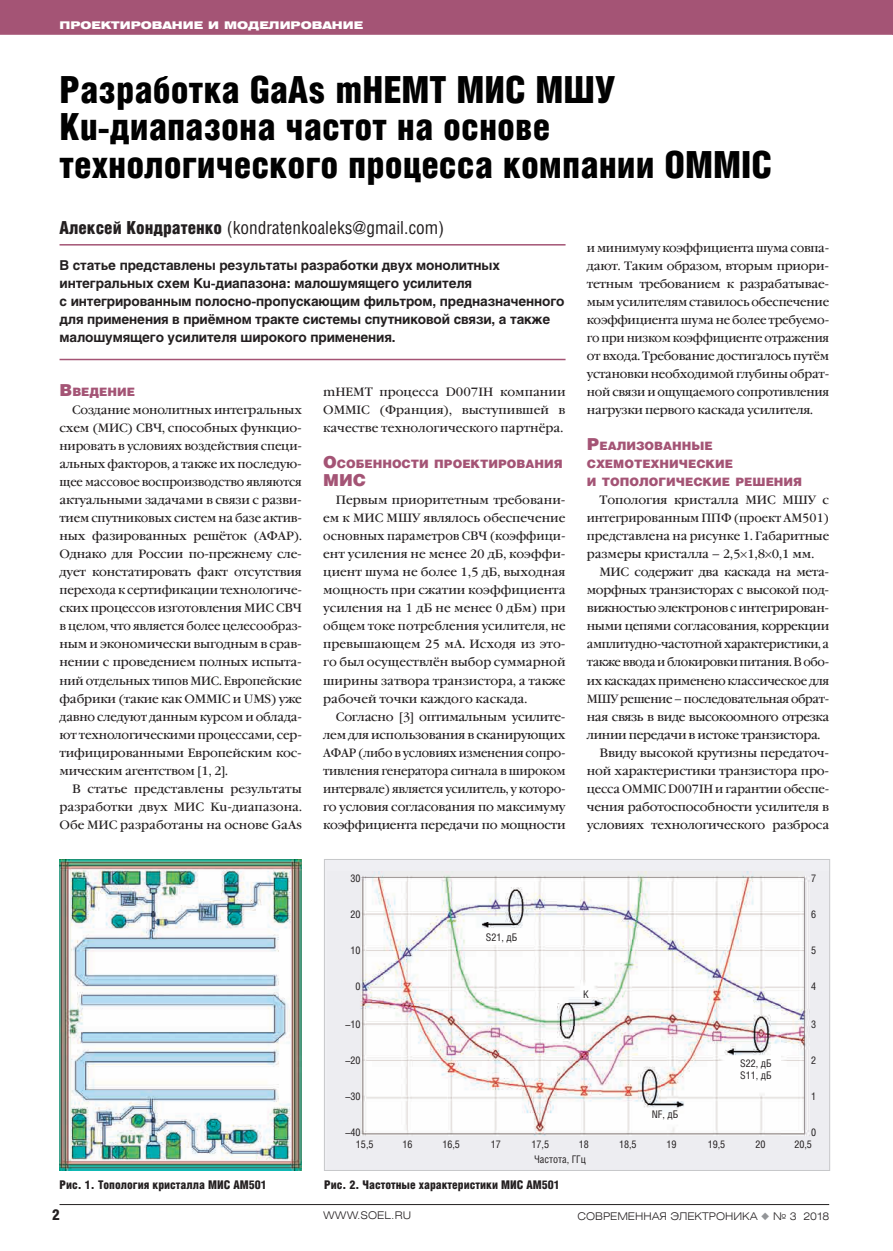
<style>
.page{position:relative;width:893px;height:1251px;background:#fff}
.page>*{position:absolute;margin:0;border:0;box-sizing:border-box;transform-origin:0 0}
.t1{font:37.5px/37.5px "Helios Cond Black C";color:#010101}
.t2{font:18px "Helios Cond C";color:#231f20}
.t3{font:16.5px "Helios Black C";color:#a45475}
.t4{font:15px "Helios Cond Black C";color:#231f20}
.t5{font:700 13.5px/18px "Helios C";letter-spacing:-.01em;color:#231f20}
.t6{font:12px/18px "Garamond Book C";letter-spacing:-.02em;color:#231f20;text-align:justify}
.t7{font:12px "Garamond Book C";letter-spacing:-.02em;color:#231f20;scale:.96 1}
.t8{font:12px "Helios Cond Black C";color:#231f20}
.t9{font:12px "Garamond Book C";letter-spacing:-.02em;color:#231f20;scale:.95 1}
.t10{font:11.55px/18px "Helios Black C";color:#a45475}
.t11{font:10.5px/15.1px "Helios Cond C";color:#231f20}
.t12{font:10.5px "Helios Ext Light C";color:#231f20}
.t13{font:10.5px "Helios Ext Black C";color:#fff}
.s1{font-family:"Helios Cond Black C"}
.s2{font-size:16.5px}
.s3{color:#939598}
</style>
<div class="page">
<div style="left:0;top:0;width:893px;height:35px;background:#a45475"></div>
<hr style="left:60px;top:1203px;width:769px;height:1px;background:#231f20">
<hr style="left:60px;top:359px;width:506px;height:1px;background:#a45475">
<hr style="left:60px;top:244px;width:506px;height:1px;background:#a45475">
<img style="left:60px;top:859px;width:242px;height:311px">
<div style="left:324px;top:859px;width:506px;height:311px;background:#efeff3"></div>
<img style="left:360px;top:871px;width:450px;height:265px">
<div style="left:324px;top:858px;width:506px;height:312px;border:1px solid #c7c8ca"></div>
<p class="t13" style="left:60px;top:19px;width:305px">Проектирование и моделирование</p>
<h1 class="t1" style="left:60px;top:70px;width:714px">Разработка GaAs mHEMT МИС МШУ<br>Ku-диапазона частот на основе технологического процесса компании OMMIC</h1>
<h2 class="t2" style="left:60px;top:217px;width:386px"><span class="s1">Алексей Кондратенко</span> (kondratenkoaleks@gmail.com)</h2>
<p class="t5" style="left:60px;top:256px;width:507px">В статье представлены результаты разработки двух монолитных интегральных схем Ku-диапазона: малошумящего усилителя<br>с интегрированным полосно-пропускающим фильтром, предназначенного для применения в приёмном тракте системы спутниковой связи, а также малошумящего усилителя широкого применения.</p>
<p class="t10" style="left:60px;top:382px;width:77px"><span class="s2">В</span>ведение</p>
<p class="t6" style="left:60px;top:401px;width:244px;text-indent:13px">Создание монолитных интегральных схем (МИС) СВЧ, способных функцио&shy;нировать в условиях воздействия специ&shy;альных факторов, а также их последую&shy;щее массовое воспроизводство являются актуальными задачами в связи с разви&shy;тием спутниковых систем на базе актив&shy;ных фазированных решёток (АФАР).<br>Однако для России по-прежнему сле&shy;дует констатировать факт отсутствия перехода к сертификации технологиче&shy;ских процессов изготовления МИС СВЧ в целом, что является более целесообраз&shy;ным и экономически выгодным в срав&shy;нении с проведением полных испыта&shy;ний отдельных типов МИС. Европейские фабрики (такие как OMMIC и UMS) уже давно следуют данным курсом и облада&shy;ют технологическими процессами, сер&shy;тифицированными Европейским кос&shy;мическим агентством [1, 2].</p>
<p class="t6" style="left:60px;top:779px;width:244px;text-indent:13px">В статье представлены результаты разработки двух МИС Ku-диапазона.<br>Обе МИС разработаны на основе GaAs</p>
<p class="t6" style="left:323px;top:383px;width:244px">mHEMT процесса D007IH компании OMMIC (Франция), выступившей в качестве технологического партнёра.</p>
<p class="t10" style="left:323px;top:454px;width:241px"><span class="s2">О</span>собенности проектирования</p>
<h3 class="t3" style="left:323px;top:470px;width:30px">МИС</h3>
<p class="t6" style="left:323px;top:491px;width:244px;text-indent:13px">Первым приоритетным требовани&shy;ем к МИС МШУ являлось обеспечение основных параметров СВЧ (коэффици&shy;ент усиления не менее 20 дБ, коэффи&shy;циент шума не более 1,5 дБ, выходная мощность при сжатии коэффициента усиления на 1 дБ не менее 0 дБм) при общем токе потребления усилителя, не превышающем 25 мА. Исходя из это&shy;го был осуществлён выбор суммарной ширины затвора транзистора, а также рабочей точки каждого каскада.</p>
<p class="t6" style="left:323px;top:707px;width:244px;text-indent:13px">Согласно [3] оптимальным усилите&shy;лем для использования в сканирующих АФАР (либо в условиях изменения сопро&shy;тивления генератора сигнала в широком интервале) является усилитель, у которо&shy;го условия согласования по максимуму коэффициента передачи по мощности</p>
<p class="t11" style="left:351px;top:870px;width:12px">30</p>
<p class="t11" style="left:351px;top:906px;width:12px">20</p>
<p class="t11" style="left:351px;top:942px;width:12px">10</p>
<p class="t11" style="left:356px;top:978px;width:7px">0</p>
<p class="t11" style="left:345px;top:1016px;width:17px">–10</p>
<p class="t11" style="left:345px;top:1052px;width:17px">–20</p>
<p class="t11" style="left:345px;top:1088px;width:17px">–30</p>
<p class="t11" style="left:345px;top:1124px;width:17px">–40</p>
<p class="t11" style="left:486px;top:929px;width:33px">S21, дБ</p>
<p class="t6" style="left:587px;top:239px;width:244px">и минимуму коэффициента шума совпа&shy;дают. Таким образом, вторым приори&shy;тетным требованием к разрабатывае&shy;мым усилителям ставилось обеспечение коэффициента шума не более требуемо&shy;го при низком коэффициенте отражения от входа. Требование достигалось путём установки необходимой глубины обрат&shy;ной связи и ощущаемого сопротивления нагрузки первого каскада усилителя.</p>
<p class="t10" style="left:587px;top:436px;width:217px"><span class="s2">Р</span>еализованные схемотехнические<br>и топологические решения</p>
<p class="t6" style="left:587px;top:491px;width:244px;text-indent:13px">Топология кристалла МИС МШУ с интегрированным ППФ (проект AM501) представлена на рисунке 1. Габаритные размеры кристалла – 2,5 1,8 0,1 мм.</p>
<p class="t6" style="left:600px;top:563px;width:231px">МИС содержит два каскада на мета-</p>
<p class="t6" style="left:587px;top:581px;width:244px">морфных транзисторах с высокой под-</p>
<p class="t6" style="left:587px;top:599px;width:244px">вижностью электронов с интегрирован-</p>
<p class="t6" style="left:587px;top:617px;width:244px">ными цепями согласования, коррекции</p>
<p class="t9" style="left:587px;top:637px;width:257px">амплитудно-частотной характеристики, а</p>
<p class="t7" style="left:587px;top:655px;width:254px">также ввода и блокировки питания. В обо-</p>
<p class="t6" style="left:587px;top:671px;width:244px">их каскадах применено классическое для</p>
<p class="t7" style="left:587px;top:691px;width:254px">МШУ решение – последовательная обрат-</p>
<p class="t6" style="left:587px;top:707px;width:244px">ная связь в виде высокоомного отрезка</p>
<p class="t6" style="left:587px;top:725px;width:235px">линии передачи в истоке транзистора.</p>
<p class="t6" style="left:600px;top:743px;width:231px">Ввиду высокой крутизны передаточ-</p>
<p class="t6" style="left:587px;top:761px;width:244px">ной характеристики транзистора про-</p>
<p class="t7" style="left:587px;top:781px;width:254px">цесса OMMIC D007IH и гарантии обеспе-</p>
<p class="t6" style="left:587px;top:797px;width:244px">чения работоспособности усилителя в</p>
<p class="t6" style="left:587px;top:815px;width:244px">условиях технологического разброса</p>
<p class="t11" style="left:583px;top:985px;width:7px">К</p>
<p class="t11" style="left:652px;top:1106px;width:28px">NF, дБ</p>
<p class="t11" style="left:740px;top:1056px;width:33px;line-height:12px">S22, дБ<br>S11, дБ</p>
<p class="t11" style="left:811px;top:870px;width:7px">7</p>
<p class="t11" style="left:811px;top:906px;width:7px">6</p>
<p class="t11" style="left:811px;top:942px;width:7px">5</p>
<p class="t11" style="left:811px;top:978px;width:7px">4</p>
<p class="t11" style="left:811px;top:1016px;width:7px">3</p>
<p class="t11" style="left:811px;top:1052px;width:7px">2</p>
<p class="t11" style="left:811px;top:1088px;width:7px">1</p>
<p class="t11" style="left:811px;top:1124px;width:7px">0</p>
<p class="t11" style="left:356px;top:1135px;width:19px">15,5</p>
<p class="t11" style="left:442px;top:1135px;width:19px">16,5</p>
<p class="t11" style="left:531px;top:1135px;width:56px">17,5<br>Частота, ГГц</p>
<p class="t11" style="left:402px;top:1135px;width:12px">16</p>
<p class="t11" style="left:491px;top:1135px;width:12px">17</p>
<p class="t11" style="left:579px;top:1135px;width:12px">18</p>
<p class="t11" style="left:619px;top:1135px;width:19px">18,5</p>
<p class="t11" style="left:708px;top:1135px;width:19px">19,5</p>
<p class="t11" style="left:794px;top:1135px;width:19px">20,5</p>
<p class="t11" style="left:666px;top:1135px;width:12px">19</p>
<p class="t11" style="left:755px;top:1135px;width:12px">20</p>
<p class="t8" style="left:60px;top:1177px;width:209px">Рис. 1. Топология кристалла МИС AM501</p>
<p class="t8" style="left:324px;top:1177px;width:237px">Рис. 2. Частотные характеристики МИС AM501</p>
<p class="t4" style="left:52px;top:1205px;width:9px">2</p>
<p class="t12" style="left:323px;top:1208px;width:89px">WWW.SOEL.RU</p>
<p class="t12" style="left:578px;top:1208px;width:253px">СОВРЕМЕННАЯ ЭЛЕКТРОНИКА <span class="s3">◆</span> № 3 2018</p>
</div>
